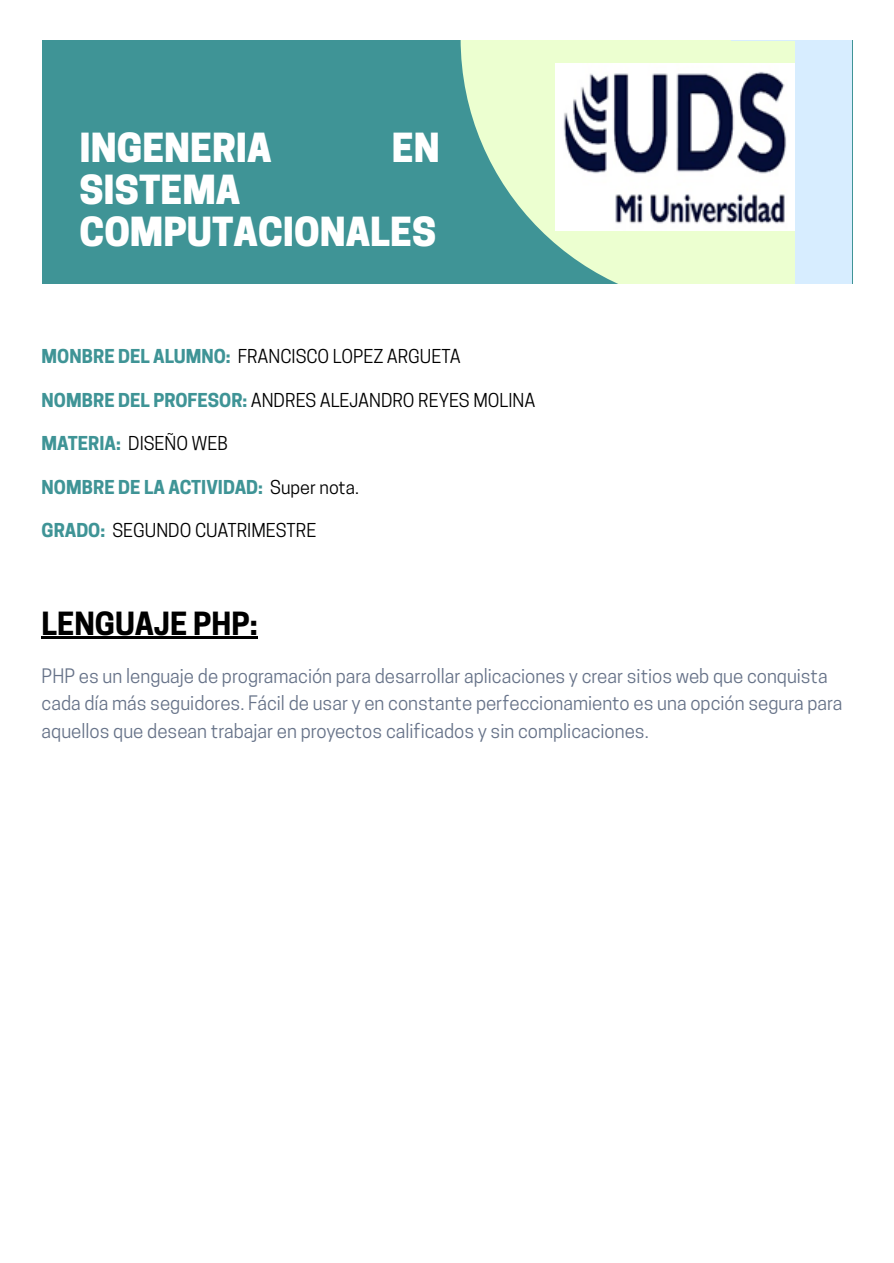
<style>
.page{position:relative;width:894px;height:1263px;background:#fff}
.page>*{position:absolute;margin:0;border:0;box-sizing:border-box;transform-origin:0 0}
.t1{font:800 37.65px/41.7px "Cooper Hewitt";color:#fff}
.t2{font:700 30px "Cooper Hewitt";color:#000}
.t3{font:18.75px/27.6px "Cooper Hewitt";color:#677389}
.t4{font:18px "Cooper Hewitt";color:#000}
.t5{font:700 18px "Cooper Hewitt";color:#3f9496}
.s1{font-weight:700;color:#3f9496}
.s2{font-weight:400;color:#000}
</style>
<div class="page">
<hr style="left:42px;top:637px;width:216px;height:2px;background:#000">
<div style="left:42px;top:40px;width:810px;height:244px;background:#3f9496"></div>
<div style="left:634px;top:40px;width:218px;height:244px;background:#d7edff"></div>
<div style="left:634px;top:40px;width:160px;height:243px;background:#ecffd0"></div>
<svg style="left:460px;top:40px;width:270px;height:244px;fill:#ecffd0"></svg>
<img style="left:555px;top:63px;width:239px;height:168px">
<p class="t1" style="left:79px;top:132px;width:194px">INGENERIA</p>
<p class="t1" style="left:392px;top:132px;width:49px">EN</p>
<p class="t1" style="left:79px;top:174px;width:358px">SISTEMA<br>COMPUTACIONALES</p>
<p class="t4" style="left:42px;top:350px;width:420px"><span class="s1">MONBRE DEL ALUMNO:</span> FRANCISCO LOPEZ ARGUETA</p>
<p class="t4" style="left:42px;top:394px;width:495px"><span class="s1">NOMBRE DEL PROFESOR:</span> ANDRES ALEJANDRO REYES MOLINA</p>
<p class="t4" style="left:42px;top:437px;width:188px"><span class="s1">MATERIA:</span> DISEÑO WEB</p>
<p class="t5" style="left:42px;top:480px;width:318px">NOMBRE DE LA ACTIVIDAD: <span class="s2">Super nota.</span></p>
<p class="t4" style="left:42px;top:523px;width:276px"><span class="s1">GRADO:</span> SEGUNDO CUATRIMESTRE</p>
<p class="t2" style="left:42px;top:612px;width:217px">LENGUAJE PHP:</p>
<p class="t3" style="left:42px;top:664px;width:802px">PHP es un lenguaje de programación para desarrollar aplicaciones y crear sitios web que conquista cada día más seguidores. Fácil de usar y en constante perfeccionamiento es una opción segura para aquellos que desean trabajar en proyectos calificados y sin complicaciones.</p>
</div>
